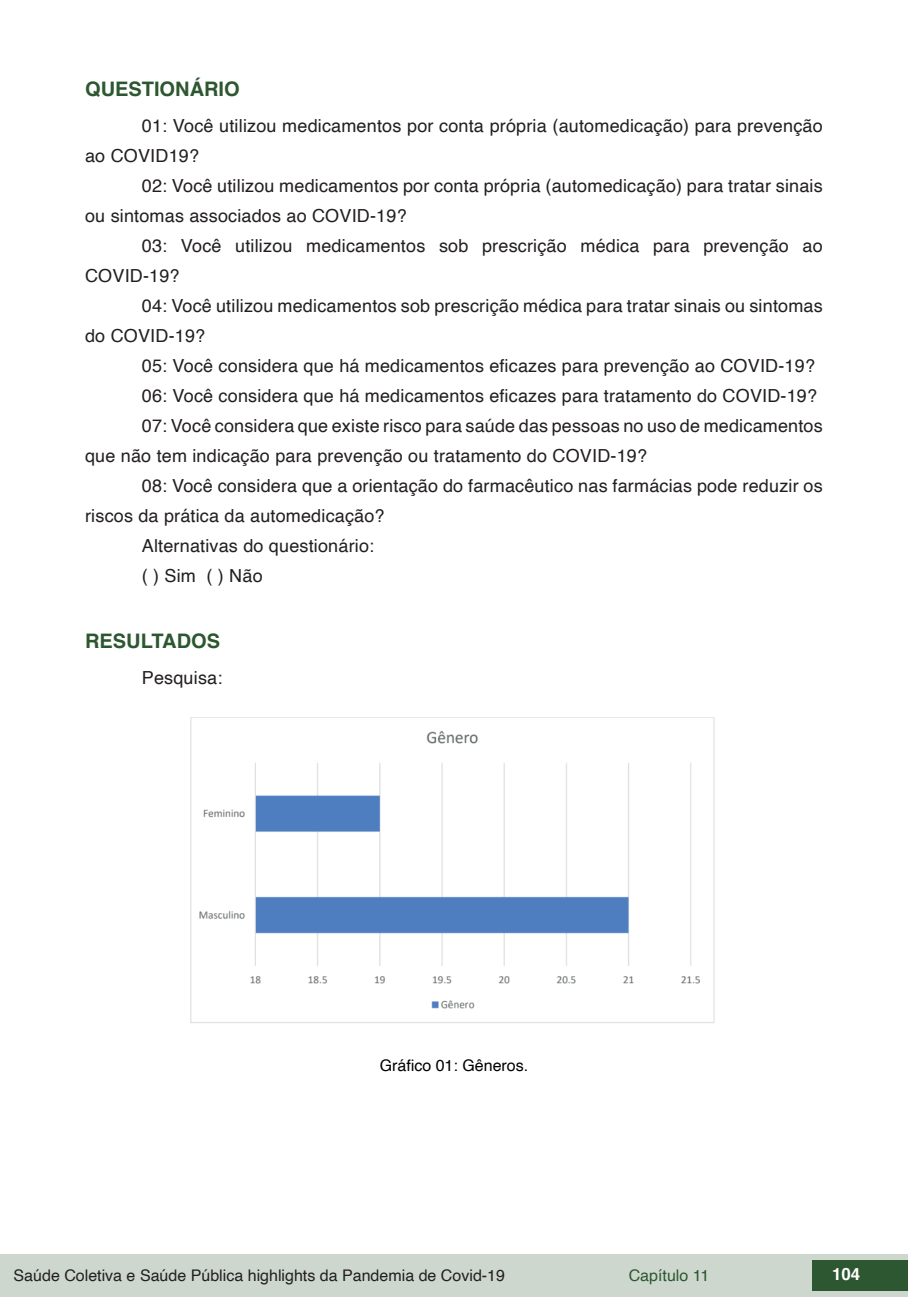
<style>
.page{position:relative;width:908px;height:1304px;background:#fff}
.page>*{position:absolute;margin:0;border:0;box-sizing:border-box;transform-origin:0 0}
.t1{font:700 20px "Helvetica";color:#2d5730}
.t2{font:18px/30px "Helvetica";letter-spacing:.01em;color:#231f20}
.t3{font:700 16.8px "Helvetica";color:#fff}
.t4{font:16px "Helvetica";color:#231f20}
.t5{font:16px "Helvetica";color:#000}
.t6{font:16px "Helvetica";color:#2d5730}
</style>
<div class="page">
<div style="left:0;top:1254px;width:906px;height:43px;background:#cdd7ce"></div>
<div style="left:812px;top:1261px;width:95px;height:30px;background:#2d5730"></div>
<img style="left:190px;top:717px;width:525px;height:306px">
<p class="t1" style="left:85px;top:73px;width:156px">QUESTIONÁRIO</p>
<p class="t2" style="left:85px;top:111px;width:738px;text-indent:57px">01: Você utilizou medicamentos por conta própria (automedicação) para prevenção ao COVID19?</p>
<p class="t2" style="left:85px;top:171px;width:738px;text-indent:57px">02: Você utilizou medicamentos por conta própria (automedicação) para tratar sinais ou sintomas associados ao COVID-19?</p>
<p class="t2" style="left:85px;top:231px;width:738px;text-indent:57px">03: Você utilizou medicamentos sob prescrição médica para prevenção ao<br>COVID-19?</p>
<p class="t2" style="left:85px;top:291px;width:738px;text-indent:57px">04: Você utilizou medicamentos sob prescrição médica para tratar sinais ou sintomas do COVID-19?</p>
<p class="t2" style="left:142px;top:351px;width:674px">05: Você considera que há medicamentos eficazes para prevenção ao COVID-19?</p>
<p class="t2" style="left:142px;top:381px;width:676px">06: Você considera que há medicamentos eficazes para tratamento do COVID-19?</p>
<p class="t2" style="left:142px;top:411px;width:682px">07: Você considera que existe risco para saúde das pessoas no uso de medicamentos</p>
<p class="t2" style="left:85px;top:441px;width:563px">que não tem indicação para prevenção ou tratamento do COVID-19?</p>
<p class="t2" style="left:142px;top:471px;width:682px">08: Você considera que a orientação do farmacêutico nas farmácias pode reduzir os</p>
<p class="t2" style="left:85px;top:501px;width:301px">riscos da prática da automedicação?</p>
<p class="t2" style="left:142px;top:531px;width:234px">Alternativas do questionário:</p>
<p class="t2" style="left:142px;top:561px;width:122px">( ) Sim ( ) Não</p>
<p class="t1" style="left:85px;top:625px;width:136px">RESULTADOS</p>
<p class="t2" style="left:142px;top:663px;width:82px">Pesquisa:</p>
<p class="t5" style="left:379px;top:1053px;width:150px">Gráfico 01: Gêneros.</p>
<p class="t4" style="left:14px;top:1263px;width:492px">Saúde Coletiva e Saúde Pública highlights da Pandemia de Covid-19</p>
<p class="t6" style="left:628px;top:1263px;width:82px">Capítulo 11</p>
<p class="t3" style="left:831px;top:1261px;width:30px">104</p>
</div>
